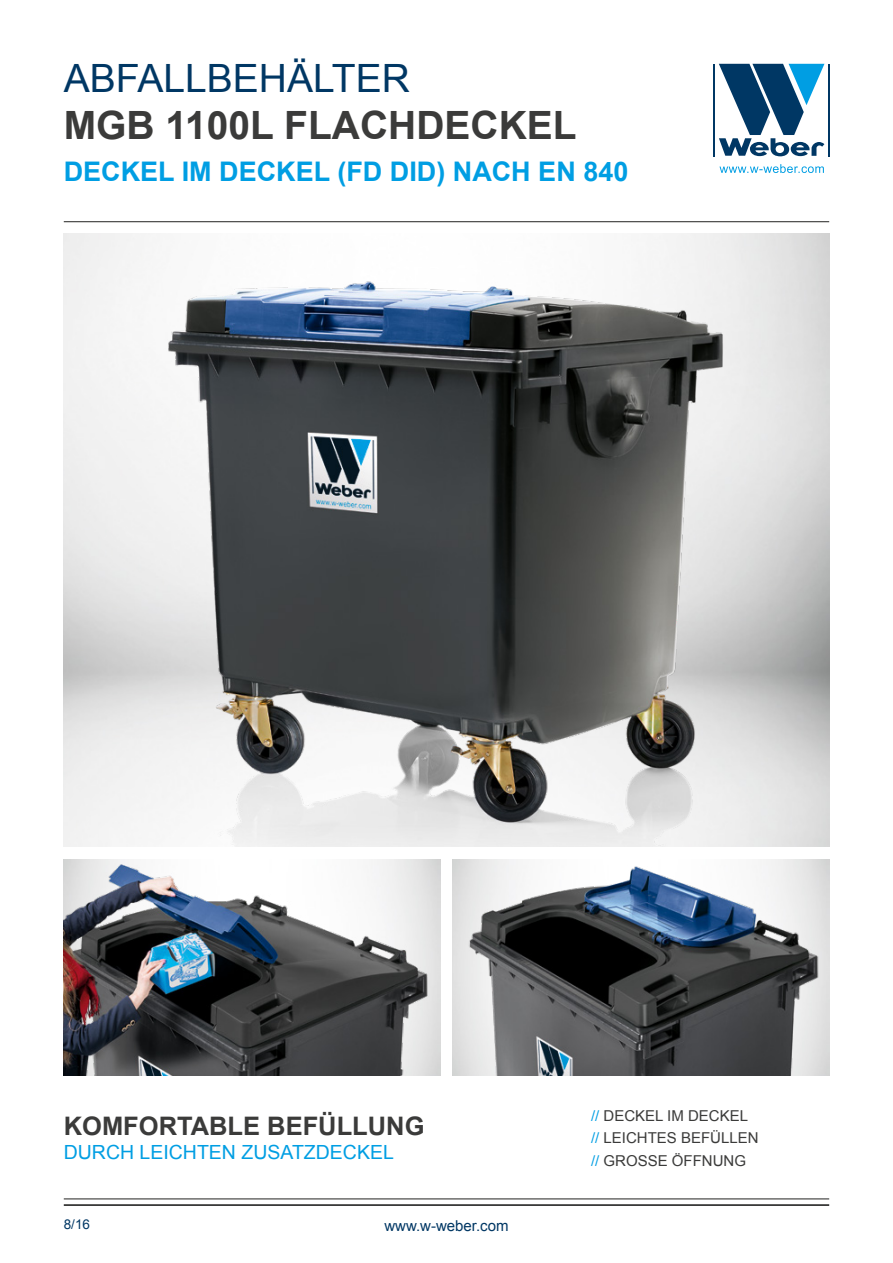
<style>
.page{position:relative;width:893px;height:1263px;background:#fff}
.page>*{position:absolute;margin:0;border:0;box-sizing:border-box;transform-origin:0 0}
.t1{font:700 39px "Arial";color:#3b3b3a}
.t2{font:39px "Arial";color:#003764}
.t3{font:700 27px "Arial";color:#009ee3}
.t4{font:700 25.5px "Arial";color:#3b3b3a}
.t5{font:19.5px "Arial";color:#009ee3}
.t6{font:15px/22.5px "Arial";color:#3b3b3a}
.t7{font:15px "Arial";color:#003764}
.t8{font:13.5px "Arial";color:#003764}
.s1{color:#009ee3}
</style>
<div class="page">
<hr style="left:64px;top:1198px;width:765px;height:1px;background:#3b3b3a">
<hr style="left:64px;top:1204px;width:765px;height:2px;background:#3b3b3a">
<svg style="left:719px;top:164px;width:105px;height:9px"></svg>
<svg style="left:719px;top:64px;width:105px;height:92px"></svg>
<hr style="left:714px;top:64px;width:1px;height:92px;background:#003764">
<hr style="left:828px;top:64px;width:1px;height:92px;background:#003764">
<hr style="left:64px;top:221px;width:765px;height:1px;background:#3b3b3a">
<img style="left:64px;top:859px;width:370px;height:217px">
<img style="left:468px;top:865px;width:352px;height:211px">
<img style="left:64px;top:259px;width:765px;height:587px">
<h1 class="t2" style="left:64px;top:53px;width:348px">ABFALLBEHÄLTER</h1>
<h1 class="t1" style="left:64px;top:100px;width:514px">MGB 1100L FLACHDECKEL</h1>
<h2 class="t3" style="left:64px;top:154px;width:566px">DECKEL IM DECKEL (FD DID) NACH EN 840</h2>
<h3 class="t4" style="left:64px;top:1110px;width:362px">KOMFORTABLE BEFÜLLUNG</h3>
<h3 class="t5" style="left:64px;top:1139px;width:332px">DURCH LEICHTEN ZUSATZDECKEL</h3>
<p class="t8" style="left:64px;top:1216px;width:28px">8/16</p>
<p class="t7" style="left:384px;top:1215px;width:126px">www.w-weber.com</p>
<p class="t6" style="left:591px;top:1104px;width:169px"><span class="s1">//</span> DECKEL IM DECKEL <span class="s1">//</span> LEICHTES BEFÜLLEN <span class="s1">//</span> GROSSE ÖFFNUNG</p>
</div>
